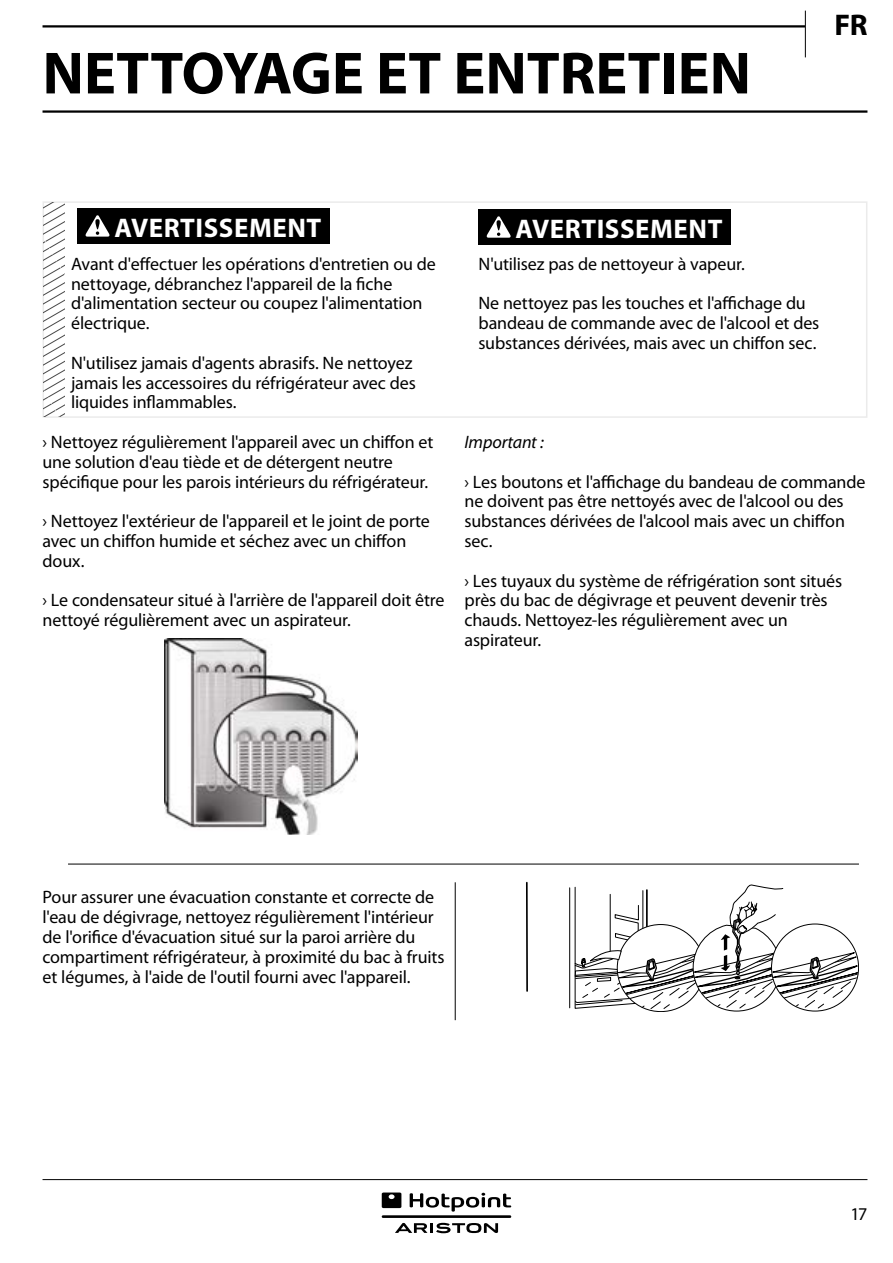
<style>
.page{position:relative;width:893px;height:1263px;background:#fff}
.page>*{position:absolute;margin:0;border:0;box-sizing:border-box;transform-origin:0 0}
.t1{font:700 60px "Myriad Pro";color:#000}
.t2{font:700 30px "Myriad Pro";color:#000}
.t3{font:700 27px "Myriad Pro";letter-spacing:.055em;color:#fff}
.t4{font:18px/19.8px "Myriad Pro";letter-spacing:-.005em;color:#000}
.t5{font:italic 18px "Myriad Pro";letter-spacing:-.01em;color:#000}
</style>
<div class="page">
<hr style="left:43px;top:25px;width:762px;height:3px;background:#000">
<hr style="left:805px;top:11px;width:1px;height:46px;background:#000">
<hr style="left:43px;top:1179px;width:824px;height:1px;background:#000">
<svg style="left:395px;top:1223px;width:103px;height:10px"></svg>
<svg style="left:410px;top:1193px;width:101px;height:18px"></svg>
<svg style="left:382px;top:1192px;width:19px;height:16px"></svg>
<hr style="left:382px;top:1215px;width:129px;height:3px;background:#000">
<hr style="left:68px;top:864px;width:791px;height:1px;background:#000">
<hr style="left:43px;top:110px;width:824px;height:3px;background:#000">
<hr style="left:455px;top:882px;width:1px;height:138px;background:#000">
<hr style="left:526px;top:883px;width:2px;height:108px;background:#000">
<hr style="left:569px;top:888px;width:1px;height:120px;background:#000">
<svg style="left:574px;top:884px;width:285px;height:128px"></svg>
<div style="left:43px;top:201px;width:824px;height:217px;border:2px solid #ebebeb"></div>
<svg style="left:43px;top:202px;width:22px;height:215px"></svg>
<div style="left:77px;top:208px;width:253px;height:36px;background:#000"></div>
<svg style="left:85px;top:215px;width:25px;height:22px"></svg>
<div style="left:478px;top:209px;width:253px;height:36px;background:#000"></div>
<svg style="left:486px;top:216px;width:25px;height:22px"></svg>
<img style="left:164px;top:639px;width:193px;height:196px">
<h1 class="t1" style="left:43px;top:40px;width:710px">NETTOYAGE ET ENTRETIEN</h1>
<h2 class="t2" style="left:834px;top:8px;width:35px">FR</h2>
<h3 class="t3" style="left:114px;top:212px;width:51px">AVERTISSEMENT</h3>
<h3 class="t3" style="left:515px;top:213px;width:51px">AVERTISSEMENT</h3>
<p class="t4" style="left:71px;top:254px;width:366px">Avant d'effectuer les opérations d'entretien ou de nettoyage, débranchez l'appareil de la fiche d'alimentation secteur ou coupez l'alimentation électrique.</p>
<p class="t4" style="left:71px;top:353px;width:346px">N'utilisez jamais d'agents abrasifs. Ne nettoyez jamais les accessoires du réfrigérateur avec des liquides inflammables.</p>
<p class="t4" style="left:478px;top:254px;width:266px">N'utilisez pas de nettoyeur à vapeur.</p>
<p class="t4" style="left:478px;top:294px;width:342px">Ne nettoyez pas les touches et l'affichage du bandeau de commande avec de l'alcool et des substances dérivées, mais avec un chiffon sec.</p>
<p class="t4" style="left:43px;top:432px;width:392px">› Nettoyez régulièrement l'appareil avec un chiffon et une solution d'eau tiède et de détergent neutre spécifique pour les parois intérieurs du réfrigérateur.</p>
<p class="t4" style="left:43px;top:512px;width:389px">› Nettoyez l'extérieur de l'appareil et le joint de porte avec un chiffon humide et séchez avec un chiffon doux.</p>
<p class="t4" style="left:43px;top:591px;width:404px">› Le condensateur situé à l'arrière de l'appareil doit être nettoyé régulièrement avec un aspirateur.</p>
<p class="t5" style="left:465px;top:432px;width:81px">Important :</p>
<p class="t4" style="left:465px;top:472px;width:402px">› Les boutons et l'affichage du bandeau de commande ne doivent pas être nettoyés avec de l'alcool ou des substances dérivées de l'alcool mais avec un chiffon sec.</p>
<p class="t4" style="left:465px;top:571px;width:379px">› Les tuyaux du système de réfrigération sont situés près du bac de dégivrage et peuvent devenir très chauds. Nettoyez-les régulièrement avec un aspirateur.</p>
<p class="t4" style="left:43px;top:888px;width:404px">Pour assurer une évacuation constante et correcte de l'eau de dégivrage, nettoyez régulièrement l'intérieur de l'orifice d'évacuation situé sur la paroi arrière du compartiment réfrigérateur, à proximité du bac à fruits et légumes, à l'aide de l'outil fourni avec l'appareil.</p>
<p class="t4" style="left:851px;top:1205px;width:18px">17</p>
</div>
